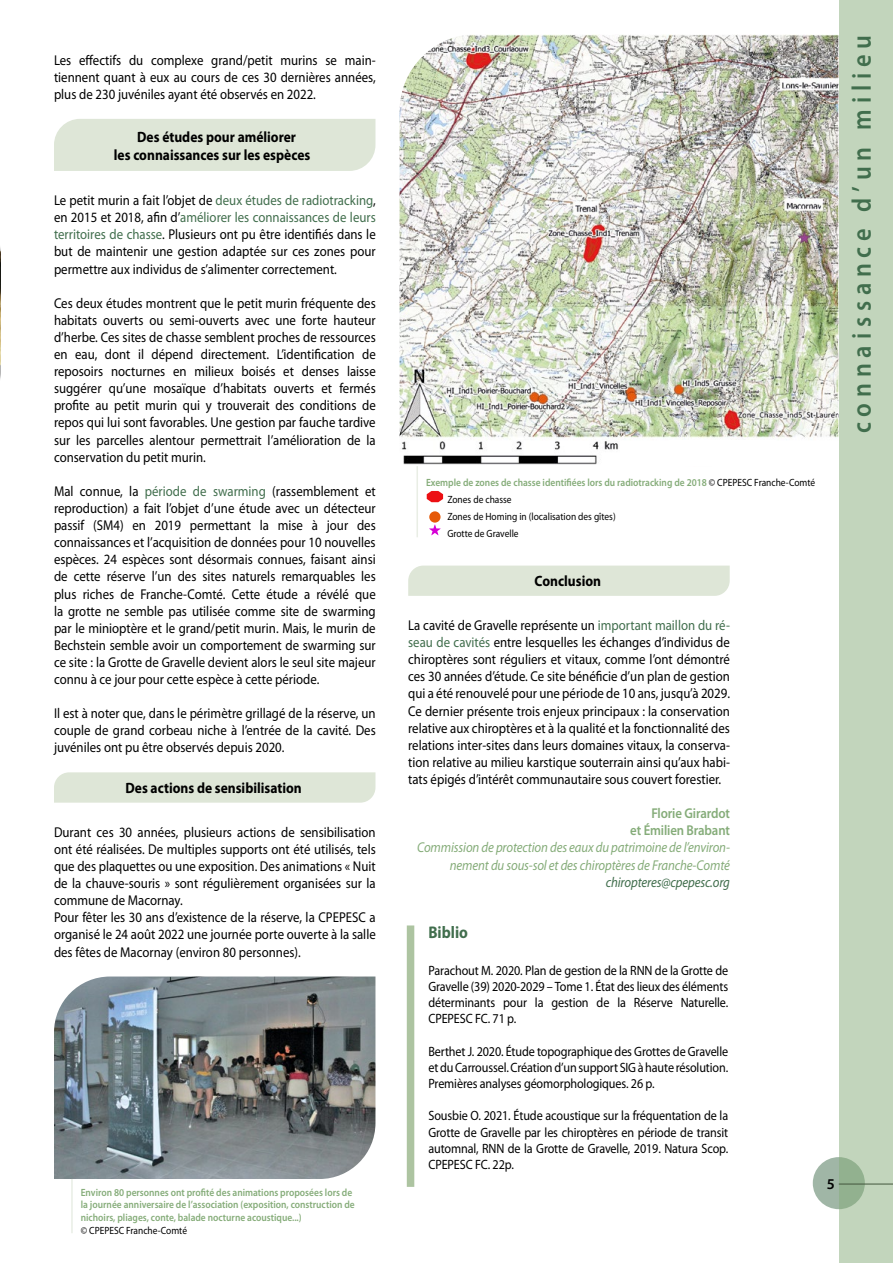
<style>
.page{position:relative;width:893px;height:1263px;background:#fff}
.page>*{position:absolute;margin:0;border:0;box-sizing:border-box;transform-origin:0 0}
.t1{font:600 27px "Myriad Pro";letter-spacing:.24em;color:#416e4d;scale:.9 1}
.t2{font:700 16.95px "Myriad Pro";color:#416e4d;scale:.9 1}
.t3{font:700 15px/18px "Myriad Pro";color:#000;text-align:center;scale:.9 1}
.t4{font:600 15px "Myriad Pro";color:#000}
.t5{font:14.25px/17.1px "Myriad Pro";color:#000;text-align:justify;scale:.9 1}
.t6{font:italic 14.25px/17.1px "Myriad Pro";letter-spacing:-.01em;color:#85ac79;text-align:right;scale:.9 1}
.t7{font:600 14.25px/17.1px "Myriad Pro";letter-spacing:-.01em;color:#85ac79;text-align:right;scale:.9 1}
.t8{font:italic 14.25px "Myriad Pro";letter-spacing:-.01em;color:#416e4d;scale:.9 1}
.t9{font:13.5px/16.2px "Myriad Pro";letter-spacing:-.01em;color:#000;text-align:justify;scale:.9 1}
.t10{font:600 10.5px/12.6px "Myriad Pro";color:#85ac79;scale:.9 1}
.t11{font:10.5px/16.8px "Myriad Pro";color:#000;scale:.9 1}
.s1{color:#416e4d}
.s2{font-weight:600;color:#85ac79}
</style>
<div class="page">
<div style="left:813px;top:1157px;width:52px;height:52px;background:#a0b6a6;border-radius:50%"></div>
<div style="left:839px;top:0;width:54px;height:1263px;background:#c2d5bc"></div>
<hr style="left:416px;top:431px;width:2px;height:106px;background:#e9eee5">
<hr style="left:71px;top:1141px;width:2px;height:92px;background:#e9eee5">
<div style="left:408px;top:566px;width:322px;height:30px;background:#dee6d7"></div>
<div style="left:54px;top:119px;width:321px;height:52px;background:#dee6d7"></div>
<svg style="left:54px;top:772px;width:321px;height:31px;background:#dfe6d8"></svg>
<img style="left:54px;top:976px;width:321px;height:203px">
<div style="left:407px;top:925px;width:7px;height:262px;background:#adc4a1"></div>
<img style="left:0;top:251px;width:1px;height:115px">
<svg style="left:427px;top:491px;width:16px;height:11px"></svg>
<div style="left:429px;top:511px;width:12px;height:12px;background:#e65908;border-radius:50%"></div>
<img style="left:399px;top:34px;width:439px;height:432px">
<div style="left:669px;top:440px;width:106px;height:26px;background:#fff"></div>
<svg style="left:429px;top:524px;width:12px;height:11px"></svg>
<p class="t5" style="left:54px;top:51px;width:359px">Les effectifs du complexe grand/petit murins se main&shy;tiennent quant à eux au cours de ces 30 dernières années, plus de 230 juvéniles ayant été observés en 2022.</p>
<p class="t3" style="left:114px;top:127px;width:220px">Des études pour améliorer<br>les connaissances sur les espèces</p>
<p class="t5" style="left:54px;top:192px;width:359px">Le petit murin a fait l’objet de <span class="s1">deux études de radiotracking</span>, en 2015 et 2018, afin d’<span class="s1">améliorer les connaissances de leurs territoires de chasse</span>. Plusieurs ont pu être identifiés dans le but de maintenir une gestion adaptée sur ces zones pour permettre aux individus de s’alimenter correctement.</p>
<p class="t5" style="left:54px;top:294px;width:359px">Ces deux études montrent que le petit murin fréquente des habitats ouverts ou semi-ouverts avec une forte hauteur d’herbe. Ces sites de chasse semblent proches de ressources en eau, dont il dépend directement. L’identification de reposoirs nocturnes en milieux boisés et denses laisse suggérer qu’une mosaïque d’habitats ouverts et fermés profite au petit murin qui y trouverait des conditions de repos qui lui sont favorables. Une gestion par fauche tardive sur les parcelles alentour permettrait l’amélioration de la conservation du petit murin.</p>
<p class="t5" style="left:54px;top:482px;width:359px">Mal connue, la <span class="s1">période de swarming</span> (rassemblement et reproduction) a fait l’objet d’une étude avec un détecteur passif (SM4) en 2019 permettant la mise à jour des connaissances et l’acquisition de données pour 10 nouvelles espèces. 24 espèces sont désormais connues, faisant ainsi de cette réserve l’un des sites naturels remarquables les plus riches de Franche-Comté. Cette étude a révélé que la grotte ne semble pas utilisée comme site de swarming par le minioptère et le grand/petit murin. Mais, le murin de Bechstein semble avoir un comportement de swarming sur ce site : la Grotte de Gravelle devient alors le seul site majeur connu à ce jour pour cette espèce à cette période.</p>
<p class="t5" style="left:54px;top:705px;width:359px">Il est à noter que, dans le périmètre grillagé de la réserve, un couple de grand corbeau niche à l’entrée de la cavité. Des juvéniles ont pu être observés depuis 2020.</p>
<p class="t3" style="left:125px;top:778px;width:197px">Des actions de sensibilisation</p>
<p class="t5" style="left:54px;top:823px;width:359px;text-align:left">Durant ces 30 années, plusieurs actions de sensibilisation ont été réalisées. De multiples supports ont été utilisés, tels que des plaquettes ou une exposition. Des animations « Nuit de la chauve-souris » sont régulièrement organisées sur la commune de Macornay.<br>Pour fêter les 30 ans d’existence de la réserve, la CPEPESC a organisé le 24 août 2022 une journée porte ouverte à la salle des fêtes de Macornay (environ 80 personnes).</p>
<p class="t10" style="left:81px;top:1186px;width:306px">Environ 80 personnes ont profité des animations proposées lors de la journée anniversaire de l’association (exposition, construction de nichoirs, pliages, conte, balade nocturne acoustique...)</p>
<p class="t11" style="left:81px;top:1221px;width:120px">© CPEPESC Franche-Comté</p>
<h1 class="t1" style="left:844px;top:433px;width:444px;rotate:-90deg">connaissance d’un milieu</h1>
<p class="t11" style="left:447px;top:474px;width:410px;text-indent:-21px"><span class="s2">Exemple de zones de chasse identifiées lors du radiotracking de 2018</span> © CPEPESC Franche-Comté Zones de chasse<br>Zones de Homing in (localisation des gîtes)<br>Grotte de Gravelle</p>
<p class="t3" style="left:535px;top:572px;width:75px">Conclusion</p>
<p class="t5" style="left:408px;top:616px;width:359px">La cavité de Gravelle représente un <span class="s1">important maillon du ré&shy;seau de cavités</span> entre lesquelles les échanges d’individus de chiroptères sont réguliers et vitaux, comme l’ont démontré ces 30 années d’étude. Ce site bénéficie d’un plan de gestion qui a été renouvelé pour une période de 10 ans, jusqu’à 2029.<br>Ce dernier présente trois enjeux principaux : la conservation relative aux chiroptères et à la qualité et la fonctionnalité des relations inter-sites dans leurs domaines vitaux, la conserva&shy;tion relative au milieu karstique souterrain ainsi qu’aux habi&shy;tats épigés d’intérêt communautaire sous couvert forestier.</p>
<p class="t7" style="left:630px;top:804px;width:112px">Florie Girardot<br>et Émilien Brabant</p>
<p class="t6" style="left:417px;top:839px;width:349px">Commission de protection des eaux du patrimoine de l’environ&shy;nement du sous-sol et des chiroptères de Franche-Comté</p>
<p class="t8" style="left:606px;top:873px;width:139px">chiropteres@cpepesc.org</p>
<p class="t2" style="left:428px;top:921px;width:45px">Biblio</p>
<p class="t9" style="left:428px;top:962px;width:335px">Parachout M. 2020. Plan de gestion de la RNN de la Grotte de Gravelle (39) 2020-2029 – Tome 1. État des lieux des éléments déterminants pour la gestion de la Réserve Naturelle.<br>CPEPESC FC. 71 p.</p>
<p class="t9" style="left:428px;top:1043px;width:335px">Berthet J. 2020. Étude topographique des Grottes de Gravelle et du Carroussel. Création d’un support SIG à haute résolution.<br>Premières analyses géomorphologiques. 26 p.</p>
<p class="t9" style="left:428px;top:1107px;width:335px">Sousbie O. 2021. Étude acoustique sur la fréquentation de la Grotte de Gravelle par les chiroptères en période de transit automnal, RNN de la Grotte de Gravelle, 2019. Natura Scop.<br>CPEPESC FC. 22p.</p>
<p class="t4" style="left:827px;top:1174px;width:10px">5</p>
</div>
